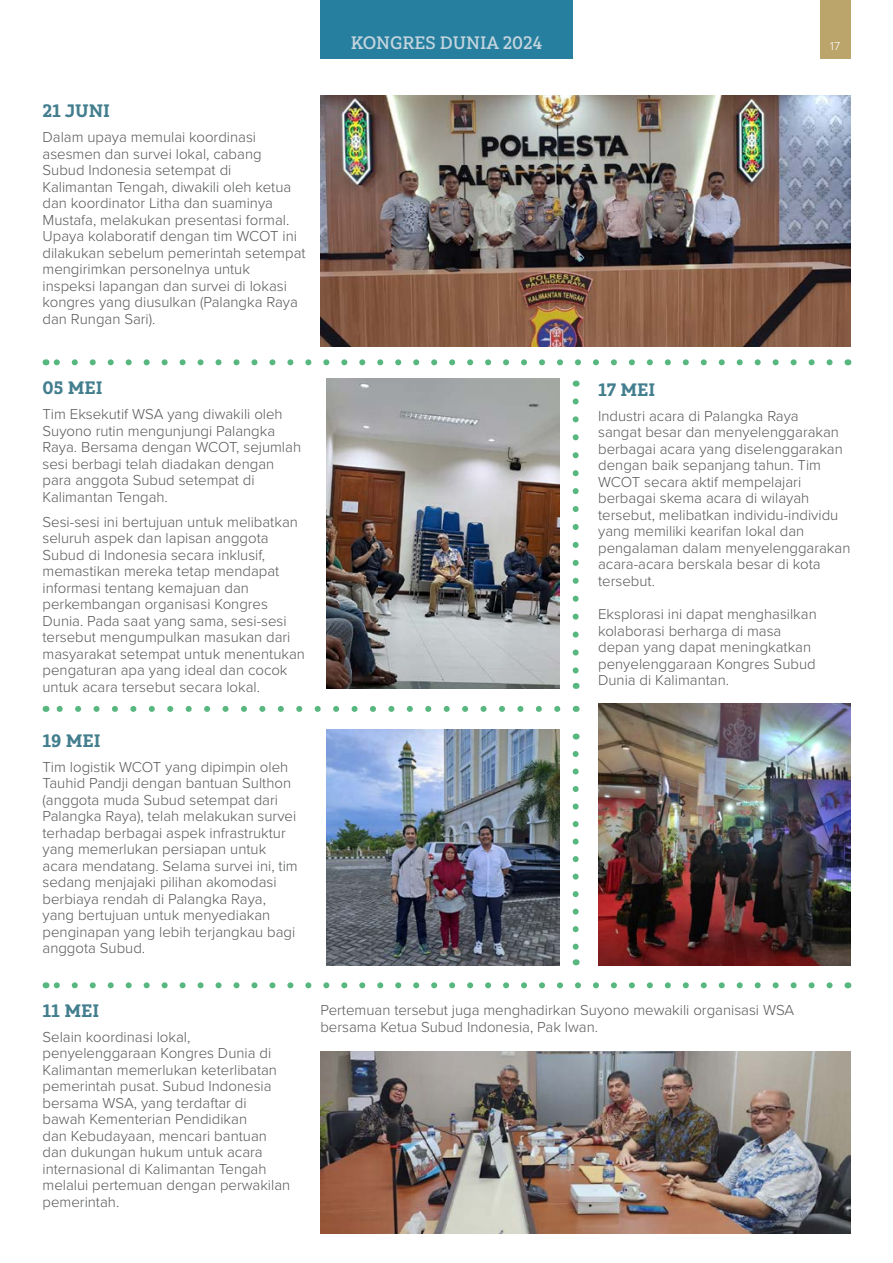
<style>
.page{position:relative;width:893px;height:1263px;background:#fff}
.page>*{position:absolute;margin:0;border:0;box-sizing:border-box;transform-origin:0 0}
.Pull_out_text{font:18px "Yorkten Slab Nor Ex B";color:#437e8e}
.t1{font:18px "Yorkten Slab Nor Med";color:#c3d4de}
.Body_text{font:18px "Yorkten Slab Nor Ex B";color:#437e8e}
.Body_text-2{font:300 15px/16.5px "Proxima Nova";color:#57585a}
.t2{font:300 12px "Proxima Nova";color:#fff}
</style>
<div class="page">
<div style="left:320px;top:0;width:253px;height:58px;background:#267f9f"></div>
<img style="left:320px;top:96px;width:530px;height:251px">
<svg style="left:573px;top:401px;width:6px;height:273px"></svg>
<svg style="left:573px;top:754px;width:6px;height:211px"></svg>
<svg style="left:54px;top:359px;width:776px;height:6px"></svg>
<svg style="left:56px;top:706px;width:501px;height:6px"></svg>
<svg style="left:54px;top:982px;width:776px;height:6px"></svg>
<img style="left:327px;top:378px;width:232px;height:311px">
<img style="left:327px;top:729px;width:232px;height:236px">
<img style="left:320px;top:1051px;width:530px;height:182px">
<img style="left:598px;top:704px;width:252px;height:261px">
<div style="left:820px;top:0;width:30px;height:58px;background:#bba56b"></div>
<p class="Pull_out_text" style="left:43px;top:100px;width:69px">21 JUNI</p>
<p class="Body_text-2" style="left:43px;top:128px;width:265px">Dalam upaya memulai koordinasi asesmen dan survei lokal, cabang Subud Indonesia setempat di Kalimantan Tengah, diwakili oleh ketua dan koordinator Litha dan suaminya Mustafa, melakukan presentasi formal.<br>Upaya kolaboratif dengan tim WCOT ini dilakukan sebelum pemerintah setempat mengirimkan personelnya untuk inspeksi lapangan dan survei di lokasi kongres yang diusulkan (Palangka Raya dan Rungan Sari).</p>
<p class="t1" style="left:351px;top:32px;width:193px">KONGRES DUNIA 2024</p>
<p class="t2" style="left:830px;top:37px;width:11px">17</p>
<p class="Pull_out_text" style="left:43px;top:377px;width:62px">05 MEI</p>
<p class="Body_text-2" style="left:43px;top:405px;width:260px">Tim Eksekutif WSA yang diwakili oleh<br>Suyono rutin mengunjungi Palangka<br>Raya. Bersama dengan WCOT, sejumlah sesi berbagi telah diadakan dengan para anggota Subud setempat di<br>Kalimantan Tengah.</p>
<p class="Body_text-2" style="left:43px;top:513px;width:264px">Sesi-sesi ini bertujuan untuk melibatkan seluruh aspek dan lapisan anggota Subud di Indonesia secara inklusif, memastikan mereka tetap mendapat informasi tentang kemajuan dan perkembangan organisasi Kongres Dunia. Pada saat yang sama, sesi-sesi tersebut mengumpulkan masukan dari masyarakat setempat untuk menentukan pengaturan apa yang ideal dan cocok untuk acara tersebut secara lokal.</p>
<p class="Pull_out_text" style="left:43px;top:729px;width:60px">19 MEI</p>
<p class="Body_text-2" style="left:43px;top:758px;width:257px">Tim logistik WCOT yang dipimpin oleh Tauhid Pandji dengan bantuan Sulthon (anggota muda Subud setempat dari Palangka Raya), telah melakukan survei terhadap berbagai aspek infrastruktur yang memerlukan persiapan untuk acara mendatang. Selama survei ini, tim sedang menjajaki pilihan akomodasi berbiaya rendah di Palangka Raya, yang bertujuan untuk menyediakan penginapan yang lebih terjangkau bagi anggota Subud.</p>
<p class="Body_text" style="left:598px;top:378px;width:59px">17 MEI</p>
<p class="Body_text-2" style="left:598px;top:407px;width:254px">Industri acara di Palangka Raya<br>sangat besar dan menyelenggarakan berbagai acara yang diselenggarakan dengan baik sepanjang tahun. Tim<br>WCOT secara aktif mempelajari berbagai skema acara di wilayah tersebut, melibatkan individu-individu yang memiliki kearifan lokal dan pengalaman dalam menyelenggarakan acara-acara berskala besar di kota tersebut.</p>
<p class="Body_text-2" style="left:598px;top:605px;width:220px">Eksplorasi ini dapat menghasilkan kolaborasi berharga di masa depan yang dapat meningkatkan penyelenggaraan Kongres Subud<br>Dunia di Kalimantan.</p>
<p class="Pull_out_text" style="left:43px;top:999px;width:58px">11 MEI</p>
<p class="Body_text-2" style="left:43px;top:1027px;width:249px">Selain koordinasi lokal, penyelenggaraan Kongres Dunia di<br>Kalimantan memerlukan keterlibatan pemerintah pusat. Subud Indonesia bersama WSA, yang terdaftar di bawah Kementerian Pendidikan<br>dan Kebudayaan, mencari bantuan dan dukungan hukum untuk acara internasional di Kalimantan Tengah melalui pertemuan dengan perwakilan pemerintah.</p>
<p class="Body_text-2" style="left:320px;top:1001px;width:475px">Pertemuan tersebut juga menghadirkan Suyono mewakili organisasi WSA bersama Ketua Subud Indonesia, Pak Iwan.</p>
</div>
